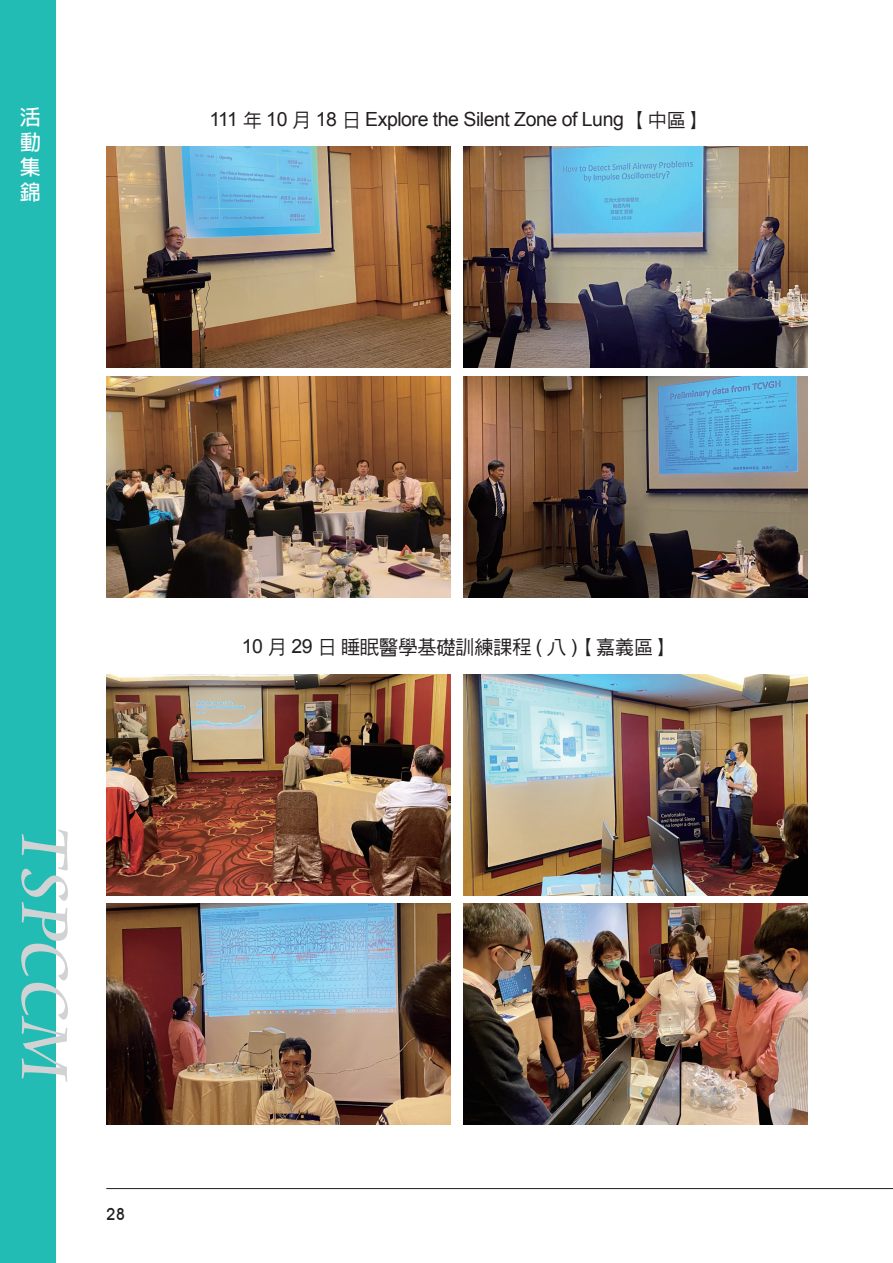
<style>
.page{position:relative;width:893px;height:1263px;background:#fff}
.page>*{position:absolute;margin:0;border:0;box-sizing:border-box;transform-origin:0 0}
.t1{font:72px "Cataneo BT";color:#d1d2d4}
.t2{font:700 21px/25.2px "AR Hei B5";color:#fff;text-align:justify}
.t3{font:19.5px "Arial";letter-spacing:-.025em;color:#231f20}
.t4{font:19.5px "DF Hei Md HK BF";letter-spacing:-.025em;color:#231f20}
.t5{font:500 16.5px "Avant Garde IT Cby BT";color:#231f20}
.s1{font-family:"DF Hei Md HK BF"}
.s2{font-family:"Arial"}
</style>
<div class="page">
<div style="left:0;top:0;width:55px;height:1263px;background:#22bcb5"></div>
<hr style="left:106px;top:1188px;width:787px;height:1px;background:#231f20">
<img style="left:106px;top:147px;width:345px;height:221px">
<img style="left:463px;top:147px;width:345px;height:221px">
<img style="left:106px;top:376px;width:345px;height:221px">
<img style="left:463px;top:376px;width:345px;height:221px">
<img style="left:106px;top:674px;width:345px;height:221px">
<img style="left:463px;top:674px;width:345px;height:221px">
<img style="left:106px;top:904px;width:345px;height:221px">
<img style="left:463px;top:904px;width:345px;height:221px">
<p class="t2" style="left:20px;top:104px;width:22px">活動集錦</p>
<p class="t3" style="left:209px;top:107px;width:497px">111 <span class="s1">年</span> 10 <span class="s1">月</span> 18 <span class="s1">日</span> Explore the Silent Zone of Lung <span class="s1">【中區】</span></p>
<h1 class="t1" style="left:90px;top:827px;width:260px;rotate:90deg">TSPCCM</h1>
<p class="t5" style="left:106px;top:1204px;width:20px">28</p>
<p class="t4" style="left:242px;top:638px;width:432px"><span class="s2">10</span> 月 <span class="s2">29</span> 日睡眠醫學基礎訓練課程 <span class="s2">(</span> 八 <span class="s2">)</span>【嘉義區】</p>
</div>
